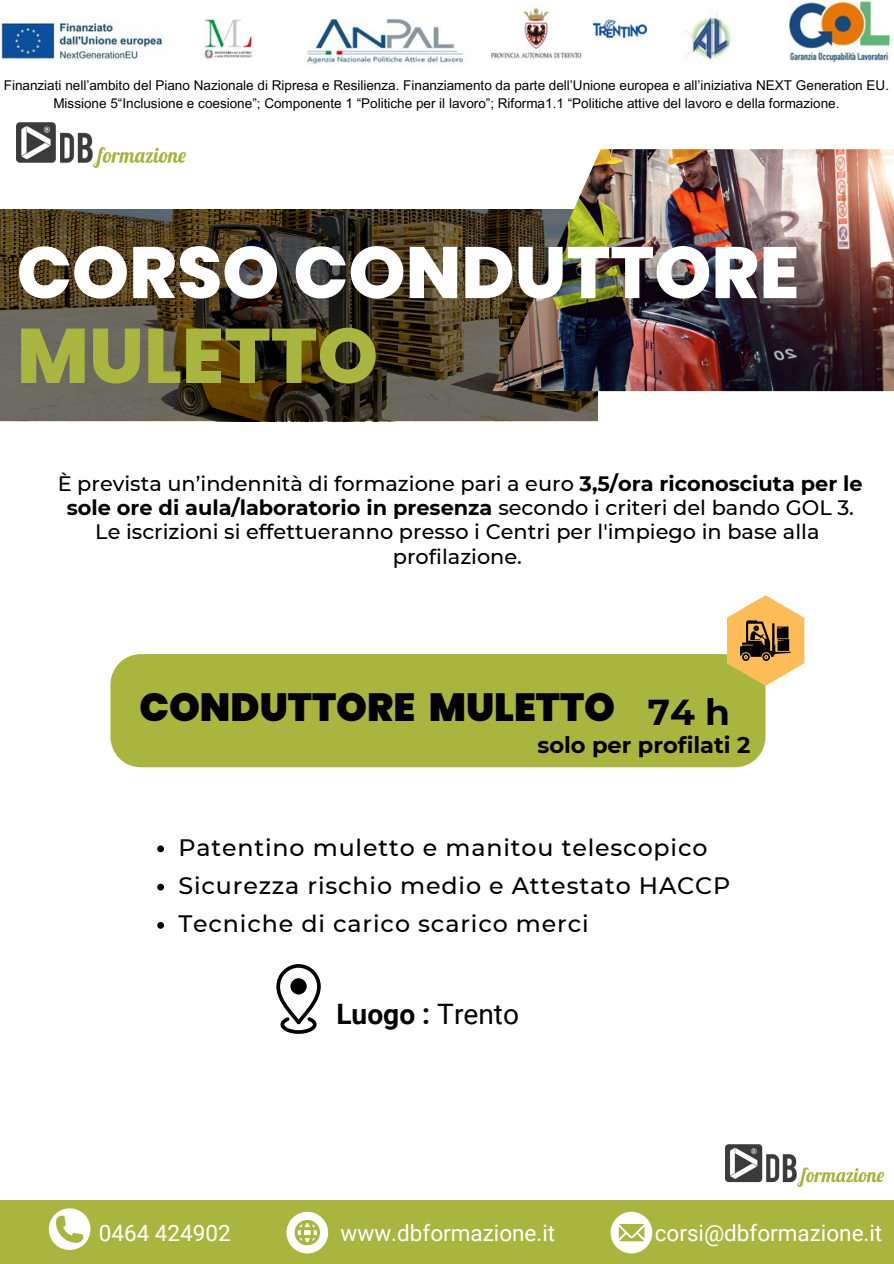
<style>
.page{position:relative;width:894px;height:1264px;background:#fff}
.page>*{position:absolute;margin:0;border:0;box-sizing:border-box;transform-origin:0 0}
.t1{font:800 77.1px "Poppins";color:#a8b53f}
.t2{font:800 72.6px "Poppins";color:#fff}
.t3{font:900 39.15px "Poppins";color:#000}
.t4{font:700 36px "Montserrat";color:#000}
.t5{font:700 28.05px "Roboto";color:#000}
.t6{font:500 23.7px "Montserrat";letter-spacing:.035em;color:#000}
.t7{font:22.5px "Roboto";color:#fff}
.t8{font:22.5px "Roboto";color:#fffefe}
.t9{font:700 22.5px "Montserrat";color:#000}
.t10{font:500 20.85px/24px "Montserrat";color:#000;text-align:center}
.t11{font:700 20.85px "Montserrat";color:#000}
.t12{font:13.5px/18px "Arial MT Pro";color:#000;text-align:center}
.s1{font-weight:700}
.s2{font-weight:500}
.s3{font-weight:400}
</style>
<div class="page">
<div style="left:110px;top:654px;width:655px;height:113px;background:#a8b53f"></div>
<div style="left:1px;top:1200px;width:892px;height:63px;background:#a8b53f"></div>
<svg style="left:286px;top:1211px;width:42px;height:42px"></svg>
<svg style="left:49px;top:1208px;width:41px;height:42px"></svg>
<svg style="left:610px;top:1211px;width:42px;height:42px"></svg>
<svg style="left:726px;top:595px;width:78px;height:90px"></svg>
<img style="left:17px;top:122px;width:169px;height:45px">
<svg style="left:0;top:209px;width:597px;height:212px;background:#4b402c"></svg>
<img style="left:492px;top:149px;width:401px;height:242px">
<svg style="left:157px;top:845px;width:7px;height:7px"></svg>
<svg style="left:157px;top:883px;width:7px;height:7px"></svg>
<svg style="left:157px;top:922px;width:7px;height:6px"></svg>
<img style="left:1px;top:1px;width:888px;height:63px">
<img style="left:725px;top:1144px;width:157px;height:42px">
<svg style="left:276px;top:964px;width:45px;height:69px"></svg>
<div style="left:290px;top:978px;width:16px;height:16px;background:#000;border-radius:50%"></div>
<p class="t12" style="left:4px;top:78px;width:886px">Finanziati nell’ambito del Piano Nazionale di Ripresa e Resilienza. Finanziamento da parte dell’Unione europea e all’iniziativa NEXT Generation EU.<br>Missione 5“Inclusione e coesione”; Componente 1 “Politiche per il lavoro”; Riforma1.1 “Politiche attive del lavoro e della formazione.</p>
<p class="t2" style="left:17px;top:222px;width:783px">CORSO CONDUTTORE</p>
<p class="t1" style="left:17px;top:302px;width:363px">MULETTO</p>
<p class="t10" style="left:58px;top:472px;width:806px">È prevista un’indennità di formazione pari a euro <span class="s1">3,5/ora riconosciuta per le</span></p>
<p class="t11" style="left:67px;top:495px;width:788px">sole ore di aula/laboratorio in presenza <span class="s2">secondo i criteri del bando GOL 3.</span></p>
<p class="t10" style="left:95px;top:520px;width:725px">Le iscrizioni si effettueranno presso i Centri per l'impiego in base alla profilazione.</p>
<p class="t3" style="left:139px;top:679px;width:477px">CONDUTTORE MULETTO</p>
<p class="t4" style="left:647px;top:689px;width:84px">74 h</p>
<p class="t9" style="left:537px;top:731px;width:214px">solo per profilati 2</p>
<p class="t6" style="left:178px;top:832px;width:530px">Patentino muletto e manitou telescopico</p>
<p class="t6" style="left:178px;top:870px;width:553px">Sicurezza rischio medio e Attestato HACCP</p>
<p class="t6" style="left:178px;top:909px;width:412px">Tecniche di carico scarico merci</p>
<p class="t5" style="left:336px;top:998px;width:184px">Luogo : <span class="s3">Trento</span></p>
<p class="t7" style="left:99px;top:1219px;width:133px">0464 424902</p>
<p class="t8" style="left:340px;top:1219px;width:216px">www.dbformazione.it</p>
<p class="t7" style="left:654px;top:1219px;width:229px">corsi@dbformazione.it</p>
</div>
